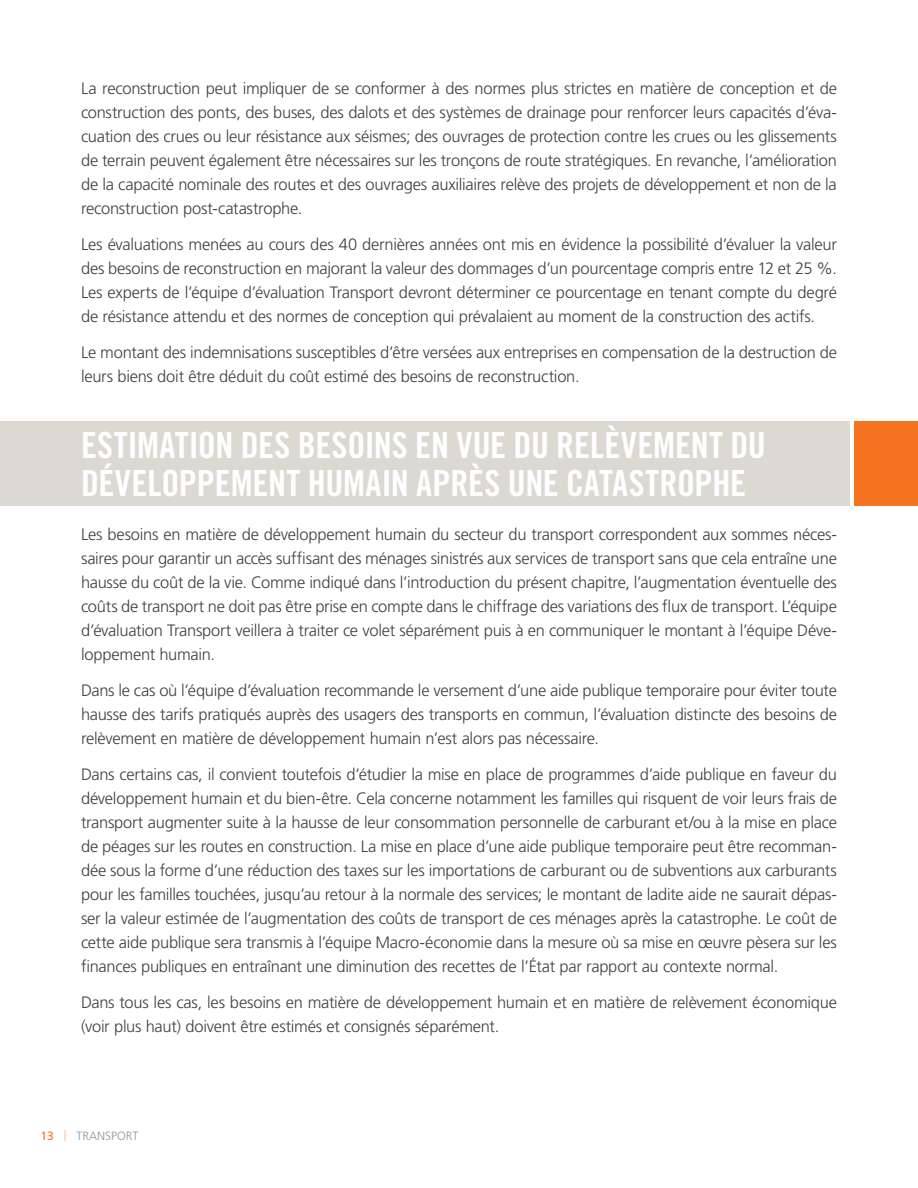
<style>
.page{position:relative;width:918px;height:1188px;background:#fff}
.page>*{position:absolute;margin:0;border:0;box-sizing:border-box;transform-origin:0 0}
.t1{font:36px/37.5px "Trade Gothic LT Std Bd Cn 20";letter-spacing:-.005em;color:#fff}
.t2{font:300 16.5px/24px "Frutiger";letter-spacing:-.015em;color:#414042;text-align:justify}
.t3{font:300 12px "Frutiger";color:#939598}
.s1{font-weight:400;color:#f47421}
.s2{font-size:15px;color:#fab584}
</style>
<div class="page">
<div style="left:0;top:421px;width:850px;height:85px;background:#dcd8d2"></div>
<div style="left:854px;top:421px;width:64px;height:85px;background:#f47421"></div>
<p class="t2" style="left:81px;top:76px;width:758px">La reconstruction peut impliquer de se conformer à des normes plus strictes en matière de conception et de construction des ponts, des buses, des dalots et des systèmes de drainage pour renforcer leurs capacités d’éva&shy;cuation des crues ou leur résistance aux séismes; des ouvrages de protection contre les crues ou les glissements de terrain peuvent également être nécessaires sur les tronçons de route stratégiques. En revanche, l’amélioration de la capacité nominale des routes et des ouvrages auxiliaires relève des projets de développement et non de la reconstruction post-catastrophe.</p>
<p class="t2" style="left:81px;top:232px;width:758px">Les évaluations menées au cours des 40 dernières années ont mis en évidence la possibilité d’évaluer la valeur des besoins de reconstruction en majorant la valeur des dommages d’un pourcentage compris entre 12 et 25 %.<br>Les experts de l’équipe d’évaluation Transport devront déterminer ce pourcentage en tenant compte du degré de résistance attendu et des normes de conception qui prévalaient au moment de la construction des actifs.</p>
<p class="t2" style="left:81px;top:340px;width:757px">Le montant des indemnisations susceptibles d’être versées aux entreprises en compensation de la destruction de leurs biens doit être déduit du coût estimé des besoins de reconstruction.</p>
<h1 class="t1" style="left:81px;top:427px;width:686px">ESTIMATION DES BESOINS EN VUE DU RELÈVEMENT DU<br>DÉVELOPPEMENT HUMAIN APRÈS UNE CATASTROPHE</h1>
<p class="t2" style="left:81px;top:522px;width:757px">Les besoins en matière de développement humain du secteur du transport correspondent aux sommes néces&shy;saires pour garantir un accès suffisant des ménages sinistrés aux services de transport sans que cela entraîne une hausse du coût de la vie. Comme indiqué dans l’introduction du présent chapitre, l’augmentation éventuelle des coûts de transport ne doit pas être prise en compte dans le chiffrage des variations des flux de transport. L’équipe d’évaluation Transport veillera à traiter ce volet séparément puis à en communiquer le montant à l’équipe Déve&shy;loppement humain.</p>
<p class="t2" style="left:81px;top:678px;width:758px">Dans le cas où l’équipe d’évaluation recommande le versement d’une aide publique temporaire pour éviter toute hausse des tarifs pratiqués auprès des usagers des transports en commun, l’évaluation distincte des besoins de relèvement en matière de développement humain n’est alors pas nécessaire.</p>
<p class="t2" style="left:81px;top:763px;width:758px">Dans certains cas, il convient toutefois d’étudier la mise en place de programmes d’aide publique en faveur du développement humain et du bien-être. Cela concerne notamment les familles qui risquent de voir leurs frais de transport augmenter suite à la hausse de leur consommation personnelle de carburant et/ou à la mise en place de péages sur les routes en construction. La mise en place d’une aide publique temporaire peut être recomman&shy;dée sous la forme d’une réduction des taxes sur les importations de carburant ou de subventions aux carburants pour les familles touchées, jusqu’au retour à la normale des services; le montant de ladite aide ne saurait dépas&shy;ser la valeur estimée de l’augmentation des coûts de transport de ces ménages après la catastrophe. Le coût de cette aide publique sera transmis à l’équipe Macro-économie dans la mesure où sa mise en œuvre pèsera sur les finances publiques en entraînant une diminution des recettes de l’État par rapport au contexte normal.</p>
<p class="t2" style="left:81px;top:991px;width:758px">Dans tous les cas, les besoins en matière de développement humain et en matière de relèvement économique (voir plus haut) doivent être estimés et consignés séparément.</p>
<p class="t3" style="left:40px;top:1129px;width:100px"><span class="s1">13</span> <span class="s2">|</span> TRANSPORT</p>
</div>
